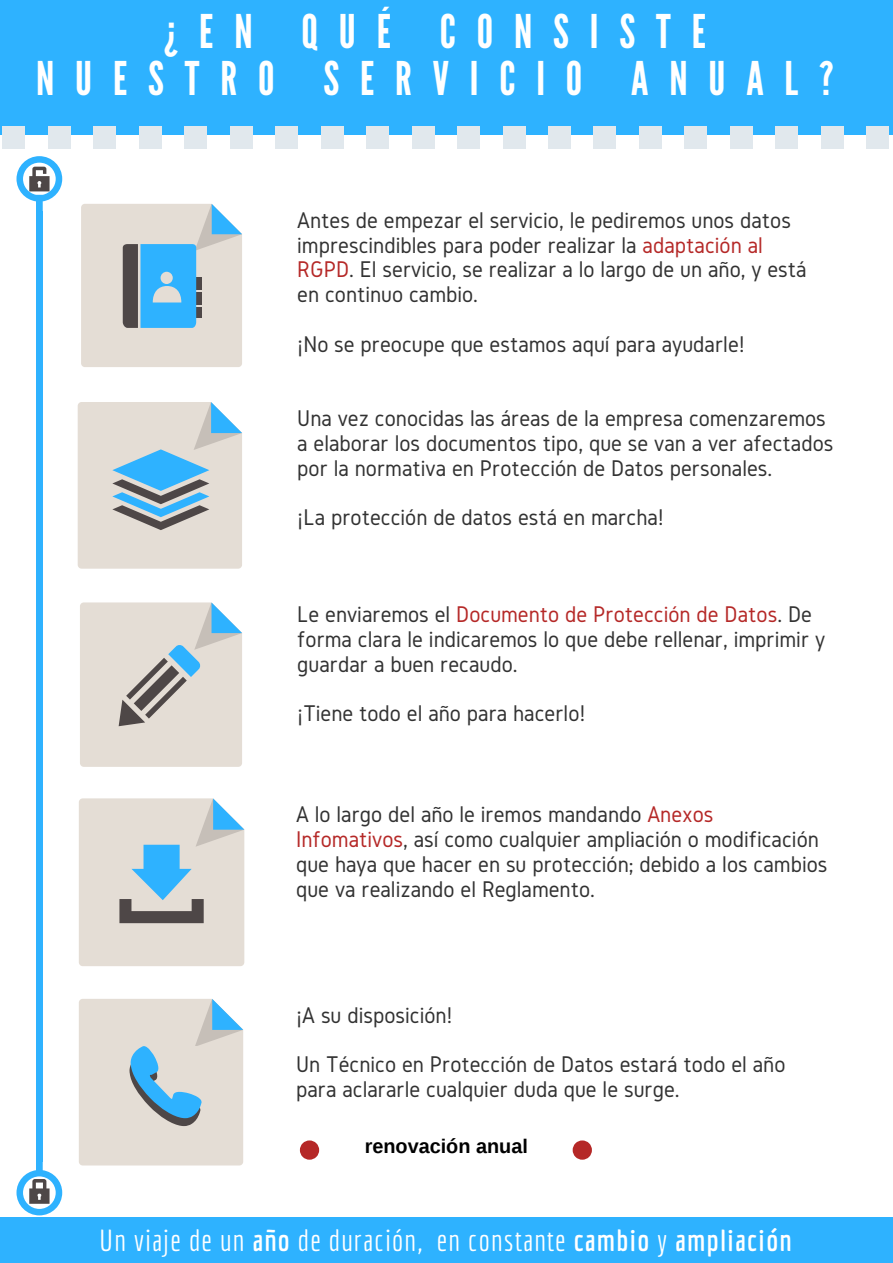
<style>
.page{position:relative;width:893px;height:1263px;background:#fff}
.page>*{position:absolute;margin:0;border:0;box-sizing:border-box;transform-origin:0 0}
.t1{font:46.35px/47.2px "League Gothic";letter-spacing:.45em;color:#fff;text-align:center}
.t2{font:29.85px "Economica";letter-spacing:.04em;color:#fff}
.t3{font:23.55px/24.8px "Gidole";color:#323232}
.t4{font:700 19.8px "Liberation Sans";color:#000}
.s1{color:#b52827}
.s2{font-weight:700}
</style>
<div class="page">
<div style="left:0;top:0;width:893px;height:135px;background:#2eb2ff"></div>
<div style="left:0;top:1217px;width:893px;height:46px;background:#2eb2ff"></div>
<div style="left:866px;top:127px;width:23px;height:22px;background:#e1e8ed"></div>
<div style="left:821px;top:127px;width:23px;height:22px;background:#e1e8ed"></div>
<div style="left:775px;top:127px;width:23px;height:22px;background:#e1e8ed"></div>
<div style="left:684px;top:127px;width:23px;height:22px;background:#e1e8ed"></div>
<div style="left:639px;top:127px;width:23px;height:22px;background:#e1e8ed"></div>
<div style="left:730px;top:127px;width:23px;height:22px;background:#e1e8ed"></div>
<div style="left:594px;top:127px;width:22px;height:22px;background:#e1e8ed"></div>
<div style="left:93px;top:127px;width:23px;height:22px;background:#e1e8ed"></div>
<div style="left:139px;top:127px;width:23px;height:22px;background:#e1e8ed"></div>
<div style="left:184px;top:127px;width:23px;height:22px;background:#e1e8ed"></div>
<div style="left:48px;top:127px;width:23px;height:22px;background:#e1e8ed"></div>
<div style="left:3px;top:127px;width:22px;height:22px;background:#e1e8ed"></div>
<div style="left:275px;top:127px;width:23px;height:22px;background:#e1e8ed"></div>
<div style="left:412px;top:127px;width:22px;height:22px;background:#e1e8ed"></div>
<div style="left:457px;top:127px;width:23px;height:22px;background:#e1e8ed"></div>
<div style="left:503px;top:127px;width:22px;height:22px;background:#e1e8ed"></div>
<div style="left:321px;top:127px;width:22px;height:22px;background:#e1e8ed"></div>
<div style="left:548px;top:127px;width:23px;height:22px;background:#e1e8ed"></div>
<div style="left:366px;top:127px;width:23px;height:22px;background:#e1e8ed"></div>
<div style="left:230px;top:127px;width:23px;height:22px;background:#e1e8ed"></div>
<div style="left:36px;top:212px;width:7px;height:950px;background:#2eb2ff"></div>
<svg style="left:81px;top:204px;width:161px;height:163px;background:#bbcdd4"></svg>
<svg style="left:80px;top:602px;width:162px;height:165px;background:#d4d2ce"></svg>
<svg style="left:79px;top:999px;width:164px;height:166px;background:#d0d5d5"></svg>
<svg style="left:78px;top:402px;width:164px;height:167px;background:#c6cfd2"></svg>
<svg style="left:79px;top:798px;width:165px;height:168px;background:#cdd2d1"></svg>
<svg style="left:573px;top:1140px;width:19px;height:20px"></svg>
<svg style="left:300px;top:1140px;width:19px;height:20px"></svg>
<svg style="left:16px;top:156px;width:46px;height:56px"></svg>
<svg style="left:16px;top:1162px;width:46px;height:53px"></svg>
<h1 class="t1" style="left:36px;top:9px;width:799px">¿EN QUÉ CONSISTE<br>NUESTRO SERVICIO ANUAL?</h1>
<p class="t3" style="left:297px;top:207px;width:511px">Antes de empezar el servicio, le pediremos unos datos imprescindibles para poder realizar la <span class="s1">adaptación al RGPD</span>. El servicio, se realizar a lo largo de un año, y está en continuo cambio.</p>
<p class="t3" style="left:297px;top:331px;width:449px">¡No se preocupe que estamos aquí para ayudarle!</p>
<p class="t3" style="left:297px;top:405px;width:538px">Una vez conocidas las áreas de la empresa comenzaremos a elaborar los documentos tipo, que se van a ver afectados por la normativa en Protección de Datos personales.</p>
<p class="t3" style="left:297px;top:505px;width:368px">¡La protección de datos está en marcha!</p>
<p class="t3" style="left:297px;top:601px;width:529px">Le enviaremos el <span class="s1">Documento de Protección de Datos</span>. De forma clara le indicaremos lo que debe rellenar, imprimir y guardar a buen recaudo.</p>
<p class="t3" style="left:297px;top:700px;width:290px">¡Tiene todo el año para hacerlo!</p>
<p class="t3" style="left:296px;top:802px;width:533px">A lo largo del año le iremos mandando <span class="s1">Anexos Infomativos</span>, así como cualquier ampliación o modificación que haya que hacer en su protección; debido a los cambios que va realizando el Reglamento.</p>
<p class="t3" style="left:296px;top:990px;width:491px;line-height:49.5px">¡A su disposición!<br>Un Técnico en Protección de Datos estará todo el año</p>
<p class="t3" style="left:296px;top:1077px;width:385px">para aclararle cualquier duda que le surge.</p>
<p class="t4" style="left:365px;top:1135px;width:165px">renovación anual</p>
<p class="t2" style="left:99px;top:1222px;width:694px">Un viaje de un <span class="s2">año</span> de duración, en constante <span class="s2">cambio</span> y <span class="s2">ampliación</span></p>
</div>
